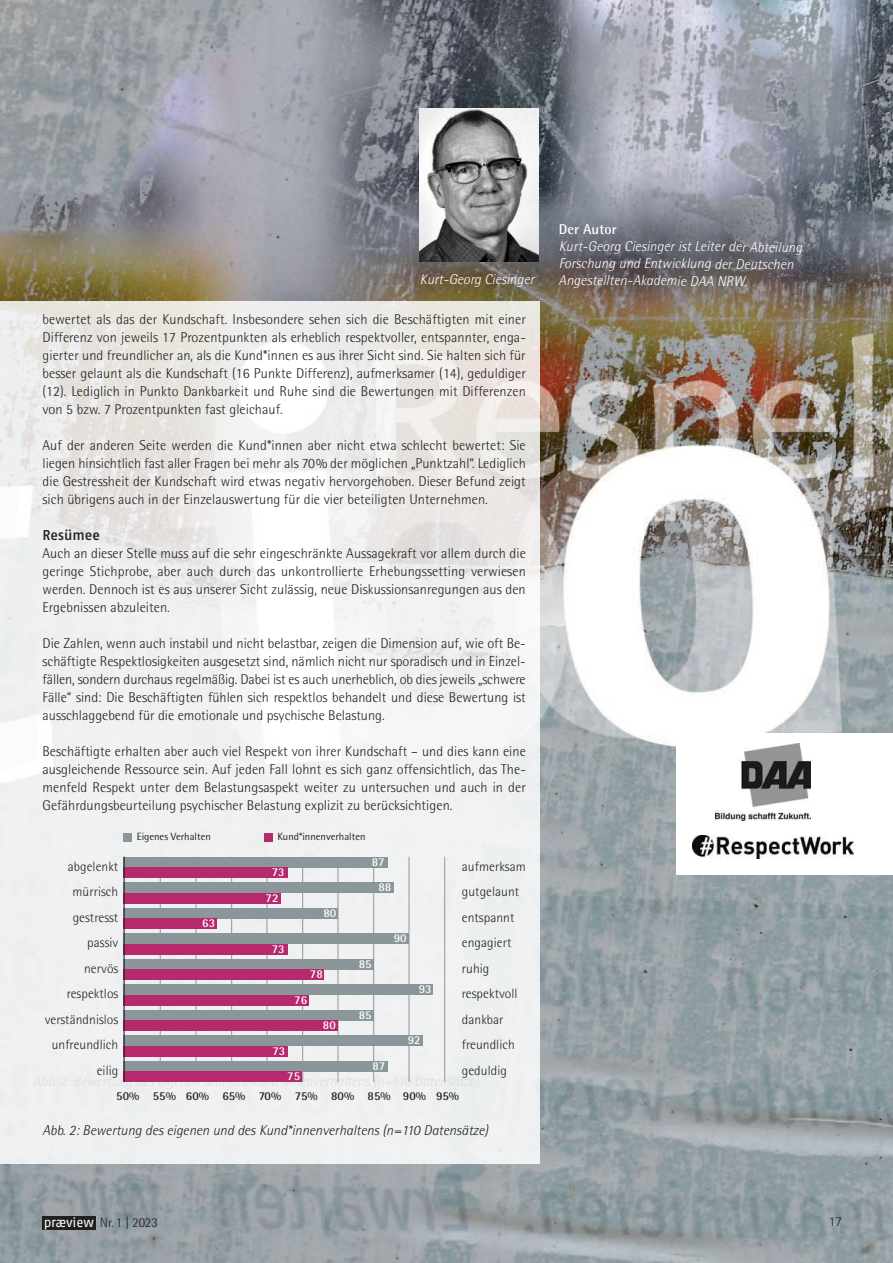
<style>
.page{position:relative;width:893px;height:1263px;background:#fff}
.page>*{position:absolute;margin:0;border:0;box-sizing:border-box;transform-origin:0 0}
.t1{font:300 14.25px/18px "Rotis Semi Sans";letter-spacing:.005em;color:#221f1f;text-align:justify}
.t2{font:italic 300 14.25px/17.1px "Rotis Semi Sans";letter-spacing:.005em;color:#fff}
.t3{font:italic 300 14.25px "Rotis Semi Sans";color:#221f1f}
.t4{font:700 14.25px "Rotis Semi Sans";letter-spacing:.005em;color:#fff}
.t5{font:14.25px "Fago No Med";letter-spacing:.005em;color:#221f1f}
.t6{font:300 13.5px/25.5px "Rotis Semi Sans";letter-spacing:.005em;color:#221f1f;text-align:right}
.t7{font:700 12px "Rotis Semi Sans";letter-spacing:.005em;color:#fff}
.t8{font:700 12px "Rotis Semi Sans";color:#221f1f}
.t9{font:10.5px "Rotis Semi Sans";color:#221f1f}
.s1{font-family:"Fago No";font-weight:400;color:#fff}
</style>
<div class="page">
<img style="left:0;top:0;width:893px;height:1263px">
<div style="left:43px;top:1216px;width:53px;height:13px;background:#221f1f"></div>
<div style="left:0;top:301px;width:540px;height:862px;background:#fff;opacity:.85"></div>
<div style="left:676px;top:733px;width:217px;height:141px;background:#fff"></div>
<img style="left:715px;top:743px;width:95px;height:77px">
<img style="left:693px;top:835px;width:160px;height:23px">
<img style="left:420px;top:108px;width:119px;height:153px">
<hr style="left:160px;top:857px;width:1px;height:225px;background:#939597">
<hr style="left:196px;top:857px;width:1px;height:225px;background:#939597">
<hr style="left:231px;top:857px;width:1px;height:225px;background:#939597">
<hr style="left:267px;top:857px;width:1px;height:225px;background:#939597">
<hr style="left:302px;top:857px;width:1px;height:225px;background:#939597">
<hr style="left:338px;top:857px;width:1px;height:225px;background:#939597">
<hr style="left:373px;top:857px;width:1px;height:225px;background:#939597">
<hr style="left:409px;top:857px;width:1px;height:225px;background:#939597">
<hr style="left:444px;top:857px;width:1px;height:225px;background:#939597">
<div style="left:124px;top:857px;width:264px;height:10px;background:#8a969a"></div>
<div style="left:123px;top:833px;width:9px;height:8px;background:#8a969a"></div>
<div style="left:264px;top:833px;width:8px;height:8px;background:#b6296d"></div>
<div style="left:124px;top:867px;width:164px;height:11px;background:#b6296d"></div>
<div style="left:124px;top:882px;width:270px;height:11px;background:#8a969a"></div>
<div style="left:124px;top:893px;width:157px;height:10px;background:#b6296d"></div>
<div style="left:124px;top:908px;width:214px;height:10px;background:#8a969a"></div>
<div style="left:124px;top:918px;width:93px;height:11px;background:#b6296d"></div>
<div style="left:124px;top:933px;width:285px;height:11px;background:#8a969a"></div>
<div style="left:124px;top:944px;width:164px;height:10px;background:#b6296d"></div>
<div style="left:124px;top:959px;width:250px;height:10px;background:#8a969a"></div>
<div style="left:124px;top:969px;width:200px;height:11px;background:#b6296d"></div>
<div style="left:124px;top:984px;width:309px;height:11px;background:#8a969a"></div>
<div style="left:124px;top:995px;width:185px;height:10px;background:#b6296d"></div>
<div style="left:124px;top:1010px;width:250px;height:10px;background:#8a969a"></div>
<div style="left:124px;top:1020px;width:214px;height:11px;background:#b6296d"></div>
<div style="left:124px;top:1035px;width:299px;height:11px;background:#8a969a"></div>
<div style="left:124px;top:1046px;width:164px;height:10px;background:#b6296d"></div>
<div style="left:124px;top:1061px;width:264px;height:10px;background:#8a969a"></div>
<div style="left:124px;top:1071px;width:178px;height:11px;background:#b6296d"></div>
<hr style="left:124px;top:857px;width:1px;height:225px;background:#221f1f">
<p class="t2" style="left:420px;top:271px;width:116px">Kurt-Georg Ciesinger</p>
<p class="t1" style="left:43px;top:311px;width:485px">bewertet als das der Kundschaft. Insbesondere sehen sich die Beschäftigten mit einer Differenz von jeweils 17 Prozentpunkten als erheblich respektvoller, entspannter, enga&shy;gierter und freundlicher an, als die Kund*innen es aus ihrer Sicht sind. Sie halten sich für besser gelaunt als die Kundschaft (16 Punkte Differenz), aufmerksamer (14), geduldiger (12). Lediglich in Punkto Dankbarkeit und Ruhe sind die Bewertungen mit Differenzen von 5 bzw. 7 Prozentpunkten fast gleichauf.</p>
<p class="t1" style="left:43px;top:437px;width:485px">Auf der anderen Seite werden die Kund*innen aber nicht etwa schlecht bewertet: Sie liegen hinsichtlich fast aller Fragen bei mehr als 70% der möglichen „Punktzahl“. Lediglich die Gestressheit der Kundschaft wird etwas negativ hervorgehoben. Dieser Befund zeigt sich übrigens auch in der Einzelauswertung für die vier beteiligten Unternehmen.</p>
<p class="t5" style="left:43px;top:529px;width:59px">Resümee</p>
<p class="t1" style="left:43px;top:545px;width:485px">Auch an dieser Stelle muss auf die sehr eingeschränkte Aussagekraft vor allem durch die geringe Stichprobe, aber auch durch das unkontrollierte Erhebungssetting verwiesen werden. Dennoch ist es aus unserer Sicht zulässig, neue Diskussionsanregungen aus den Ergebnissen abzuleiten.</p>
<p class="t1" style="left:43px;top:635px;width:485px">Die Zahlen, wenn auch instabil und nicht belastbar, zeigen die Dimension auf, wie oft Be&shy;schäftigte Respektlosigkeiten ausgesetzt sind, nämlich nicht nur sporadisch und in Einzel&shy;fällen, sondern durchaus regelmäßig. Dabei ist es auch unerheblich, ob dies jeweils „schwere Fälle“ sind: Die Beschäftigten fühlen sich respektlos behandelt und diese Bewertung ist ausschlaggebend für die emotionale und psychische Belastung.</p>
<p class="t1" style="left:43px;top:743px;width:485px">Beschäftigte erhalten aber auch viel Respekt von ihrer Kundschaft – und dies kann eine ausgleichende Ressource sein. Auf jeden Fall lohnt es sich ganz offensichtlich, das The&shy;menfeld Respekt unter dem Belastungsaspekt weiter zu untersuchen und auch in der Gefährdungsbe urteilung psychischer Belastung explizit zu berücksichtigen.</p>
<p class="t9" style="left:277px;top:833px;width:90px">Kund*innenverhalten</p>
<p class="t7" style="left:272px;top:865px;width:14px">73</p>
<p class="t9" style="left:137px;top:833px;width:76px">Eigenes Verhalten</p>
<p class="t6" style="left:45px;top:854px;width:75px">abgelenkt mürrisch gestresst passiv<br>nervös respektlos verständnislos unfreundlich eilig</p>
<p class="t7" style="left:372px;top:855px;width:14px">87</p>
<p class="t6" style="left:462px;top:854px;width:65px;text-align:left">aufmerksam gutgelaunt entspannt engagiert ruhig respektvoll dankbar freundlich geduldig</p>
<p class="t7" style="left:378px;top:880px;width:14px">88</p>
<p class="t7" style="left:265px;top:890px;width:14px">72</p>
<p class="t7" style="left:323px;top:906px;width:14px">80</p>
<p class="t7" style="left:202px;top:916px;width:14px">63</p>
<p class="t7" style="left:394px;top:931px;width:14px">90</p>
<p class="t7" style="left:272px;top:941px;width:14px">73</p>
<p class="t7" style="left:359px;top:957px;width:14px">85</p>
<p class="t7" style="left:310px;top:967px;width:14px">78</p>
<p class="t7" style="left:419px;top:982px;width:14px">93</p>
<p class="t7" style="left:294px;top:992px;width:14px">76</p>
<p class="t7" style="left:359px;top:1008px;width:14px">85</p>
<p class="t7" style="left:323px;top:1018px;width:14px">80</p>
<p class="t7" style="left:408px;top:1033px;width:14px">92</p>
<p class="t7" style="left:272px;top:1043px;width:14px">73</p>
<p class="t7" style="left:372px;top:1059px;width:14px">87</p>
<p class="t7" style="left:287px;top:1069px;width:14px">75</p>
<p class="t8" style="left:116px;top:1088px;width:344px">50% 55% 60% 65% 70% 75% 80% 85% 90% 95%</p>
<p class="t3" style="left:43px;top:1124px;width:447px">Abb. 2: Bewertung des eigenen und des Kund*innenverhaltens (n=110 Datensätze)</p>
<p class="t4" style="left:559px;top:221px;width:59px">Der Autor</p>
<p class="t2" style="left:559px;top:239px;width:245px">Kurt-Georg Ciesinger ist Leiter der Abteilung<br>Forschung und Entwicklung der Deutschen<br>Angestellten-Akademie DAA NRW.</p>
<p class="t6" style="left:44px;top:1210px;width:116px"><span class="s1">præview</span> Nr. 1 | 2023</p>
<p class="t6" style="left:829px;top:1209px;width:15px">17</p>
</div>
